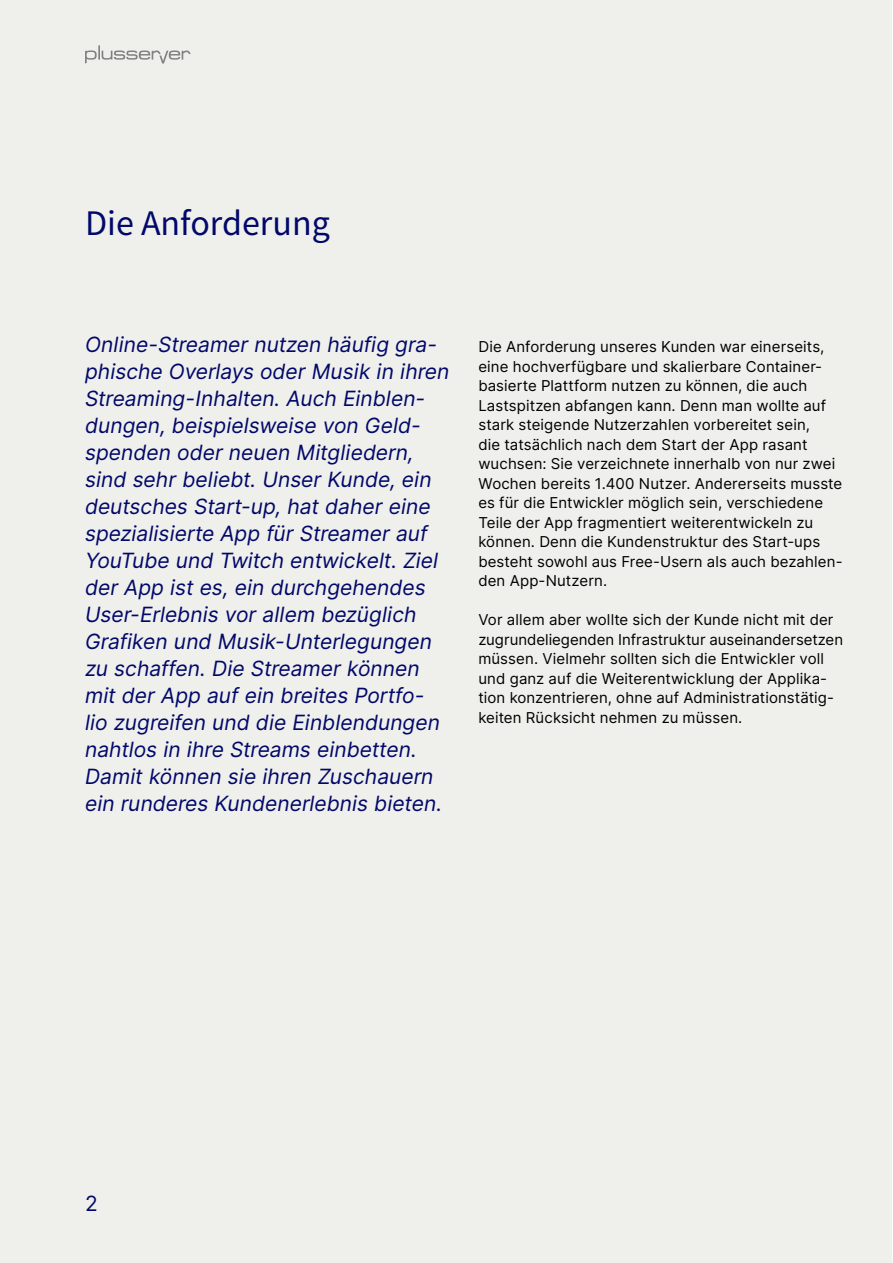
<style>
.page{position:relative;width:893px;height:1263px;background:#efefec}
.page>*{position:absolute;margin:0;border:0;box-sizing:border-box;transform-origin:0 0}
.Kapitel_ALT{font:36px "Source Sans Pro";color:#010869}
.Einleitungstext{font:italic 21px/27px "Inter";color:#010869}
.t1{font:21px "Inter";color:#010869}
.Flie_text{font:15px/19.5px "Inter";letter-spacing:.01em;color:#000}
</style>
<div class="page">
<svg style="left:892px;top:0;width:1px;height:1263px"></svg>
<svg style="left:85px;top:45px;width:106px;height:19px"></svg>
<p class="Kapitel_ALT" style="left:85px;top:200px;width:246px">Die Anforderung</p>
<p class="Einleitungstext" style="left:85px;top:330px;width:366px">Online-Streamer nutzen häufig gra&shy;phische Overlays oder Musik in ihren Streaming-Inhalten. Auch Einblen&shy;dungen, beispielsweise von Geld&shy;spenden oder neuen Mitgliedern, sind sehr beliebt. Unser Kunde, ein deutsches Start-up, hat daher eine spezialisierte App für Streamer auf YouTube und Twitch entwickelt. Ziel der App ist es, ein durchgehendes User-Erlebnis vor allem bezüglich Grafiken und Musik-Unterlegungen zu schaffen. Die Streamer können mit der App auf ein breites Portfo&shy;lio zugreifen und die Einblendungen nahtlos in ihre Streams einbetten.<br>Damit können sie ihren Zuschauern ein runderes Kundenerlebnis bieten.</p>
<p class="Flie_text" style="left:478px;top:336px;width:366px">Die Anforderung unseres Kunden war einerseits, eine hochverfügbare und skalierbare Container&shy;basierte Plattform nutzen zu können, die auch Lastspitzen abfangen kann. Denn man wollte auf stark steigende Nutzerzahlen vorbereitet sein,<br>die tatsächlich nach dem Start der App rasant wuchsen: Sie verzeichnete innerhalb von nur zwei Wochen bereits 1.400 Nutzer. Andererseits musste es für die Entwickler möglich sein, verschiedene Teile der App fragmentiert weiterentwickeln zu können. Denn die Kundenstruktur des Start-ups besteht sowohl aus Free-Usern als auch bezahlen&shy;den App-Nutzern.</p>
<p class="Flie_text" style="left:478px;top:609px;width:366px">Vor allem aber wollte sich der Kunde nicht mit der zugrundeliegenden Infrastruktur auseinandersetzen müssen. Vielmehr sollten sich die Entwickler voll und ganz auf die Weiterentwicklung der Applika&shy;tion konzentrieren, ohne auf Administrationstätig&shy;keiten Rücksicht nehmen zu müssen.</p>
<h2 class="t1" style="left:85px;top:1188px;width:14px">2</h2>
</div>
